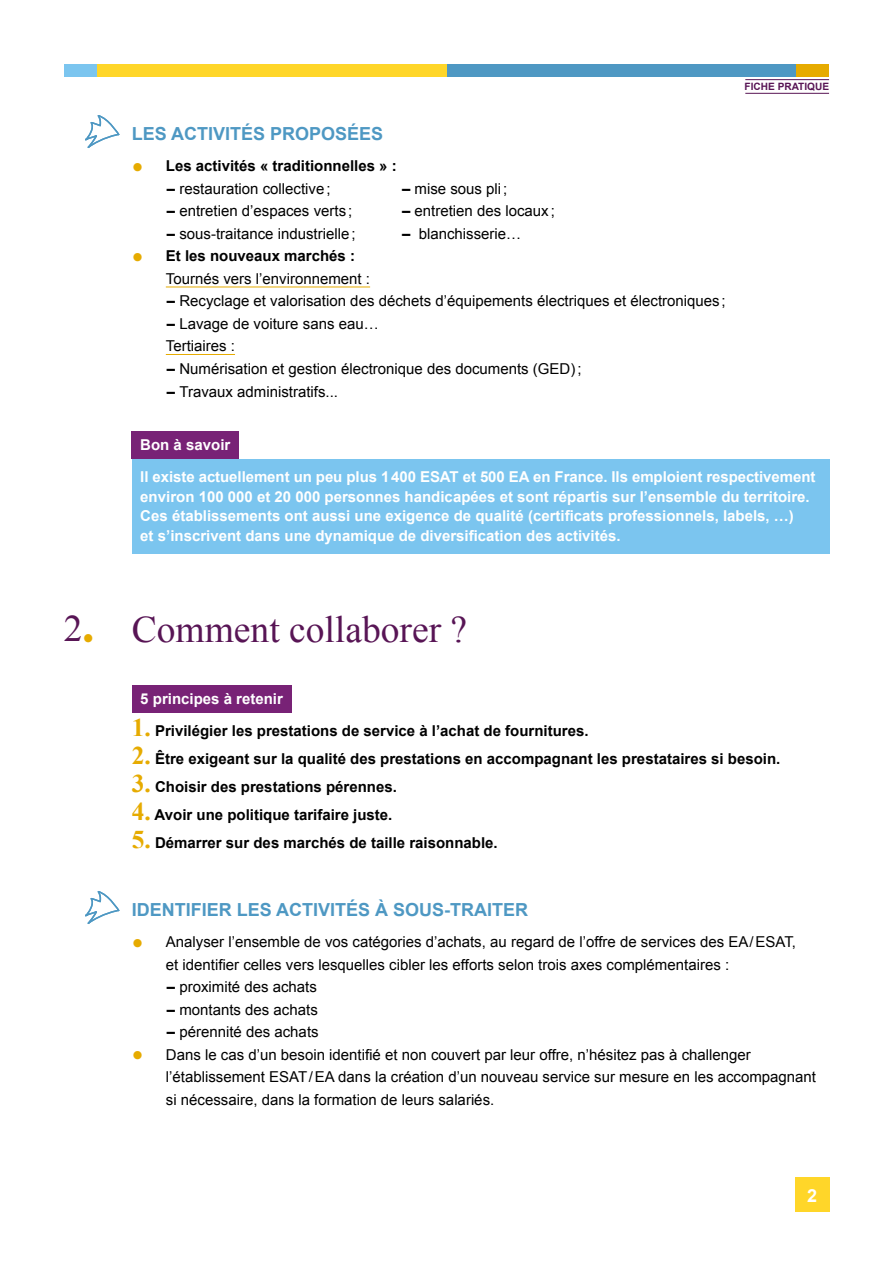
<style>
.page{position:relative;width:893px;height:1263px;background:#fff}
.page>*{position:absolute;margin:0;border:0;box-sizing:border-box;transform-origin:0 0}
.t1{font:37.5px "Times New Roman";color:#581555}
.t2{font:700 18px "Arial";color:#4e98c3}
.t3{font:700 18px "Arial";color:#fff}
.t4{font:15px/22.5px "Arial";color:#000}
.t5{font:700 15px/19.5px "Arial";color:#fff}
.t6{font:700 15px "Arial";color:#000}
.t7{font:700 10.05px "Arial";color:#581555}
.s1{font-weight:400;font-size:33px;color:#e6ab00}
.s2{font-weight:700}
.s3{font-size:33px;color:#e6ab00}
.s4{font-family:"Times New Roman";font-size:25.5px;color:#e6ab00}
</style>
<div class="page">
<div style="left:795px;top:1178px;width:34px;height:34px;background:#ffd629"></div>
<div style="left:64px;top:64px;width:33px;height:13px;background:#7bc5ef"></div>
<div style="left:796px;top:64px;width:33px;height:13px;background:#e6ab00"></div>
<div style="left:446px;top:64px;width:350px;height:13px;background:#4e98c3"></div>
<div style="left:97px;top:64px;width:349px;height:13px;background:#ffd629"></div>
<hr style="left:745px;top:93px;width:84px;height:1px;background:#581555">
<hr style="left:745px;top:79px;width:84px;height:1px;background:#581555">
<hr style="left:166px;top:287px;width:204px;height:1px;background:#e6ab00">
<hr style="left:166px;top:354px;width:69px;height:1px;background:#e6ab00">
<div style="left:132px;top:431px;width:107px;height:27px;background:#782276"></div>
<div style="left:132px;top:459px;width:697px;height:94px;background:#7bc5ef"></div>
<div style="left:132px;top:685px;width:159px;height:28px;background:#782276"></div>
<svg style="left:85px;top:115px;width:35px;height:33px"></svg>
<svg style="left:85px;top:891px;width:35px;height:33px"></svg>
<h1 class="t1" style="left:64px;top:604px;width:32px">2<sub>•</sub></h1>
<p class="t2" style="left:132px;top:122px;width:253px">LES ACTIVITÉS PROPOSÉES</p>
<p class="t6" style="left:132px;top:156px;width:266px"><span class="s1">•</span> Les activités « traditionnelles » :</p>
<p class="t4" style="left:167px;top:178px;width:165px"><span class="s2">–</span> restauration collective;</p>
<p class="t4" style="left:167px;top:200px;width:187px"><span class="s2">–</span> entretien d’espaces verts ;</p>
<p class="t4" style="left:167px;top:223px;width:190px"><span class="s2">–</span> sous-traitance industrielle;</p>
<p class="t4" style="left:402px;top:178px;width:107px"><span class="s2">–</span> mise sous pli;</p>
<p class="t4" style="left:402px;top:200px;width:154px"><span class="s2">–</span> entretien des locaux ;</p>
<p class="t4" style="left:402px;top:223px;width:121px"><span class="s2">–</span> blanchisserie…</p>
<p class="t4" style="left:166px;top:245px;width:206px;text-indent:-34px"><span class="s3">•</span> <span class="s2">Et les nouveaux marchés :<br></span>Tournés vers l’environnement :</p>
<p class="t4" style="left:167px;top:290px;width:560px"><span class="s2">–</span> Recyclage et valorisation des déchets d’équipements électriques et électroniques ;</p>
<p class="t4" style="left:166px;top:313px;width:214px"><span class="s2">–</span> Lavage de voiture sans eau…<br>Tertiaires :</p>
<p class="t4" style="left:167px;top:358px;width:416px"><span class="s2">–</span> Numérisation et gestion électronique des documents (GED);</p>
<p class="t4" style="left:167px;top:380px;width:173px"><span class="s2">–</span> Travaux administratifs...</p>
<p class="t7" style="left:745px;top:80px;width:86px">FICHE PRATIQUE</p>
<p class="t5" style="left:140px;top:429px;width:677px;line-height:32.2px">Bon à savoir<br>Il existe actuellement un peu plus 1400 ESAT et 500 EA en France. Ils emploient respectivement</p>
<p class="t5" style="left:140px;top:487px;width:671px">environ 100 000 et 20 000 personnes handicapées et sont répartis sur l’ensemble du territoire.<br>Ces établissements ont aussi une exigence de qualité (certificats professionnels, labels, …) et s’inscrivent dans une dynamique de diversification des activités.</p>
<h1 class="t1" style="left:132px;top:604px;width:337px">Comment collaborer ?</h1>
<p class="t5" style="left:140px;top:690px;width:144px">5 principes à retenir</p>
<p class="t6" style="left:132px;top:721px;width:458px"><span class="s4">1.</span> Privilégier les prestations de service à l’achat de fournitures.</p>
<p class="t6" style="left:132px;top:749px;width:650px"><span class="s4">2.</span> Être exigeant sur la qualité des prestations en accompagnant les prestataires si besoin.</p>
<p class="t6" style="left:132px;top:777px;width:267px"><span class="s4">3.</span> Choisir des prestations pérennes.</p>
<p class="t6" style="left:132px;top:805px;width:262px"><span class="s4">4.</span> Avoir une politique tarifaire juste.</p>
<p class="t6" style="left:132px;top:833px;width:367px"><span class="s4">5.</span> Démarrer sur des marchés de taille raisonnable.</p>
<p class="t2" style="left:132px;top:898px;width:398px">IDENTIFIER LES ACTIVITÉS À SOUS-TRAITER</p>
<p class="t4" style="left:166px;top:931px;width:632px;text-indent:-34px"><span class="s3">•</span> Analyser l’ensemble de vos catégories d’achats, au regard de l’offre de services des EA/ESAT, et identifier celles vers lesquelles cibler les efforts selon trois axes complémentaires :</p>
<p class="t4" style="left:167px;top:976px;width:152px"><span class="s2">–</span> proximité des achats</p>
<p class="t4" style="left:167px;top:998px;width:152px"><span class="s2">–</span> montants des achats</p>
<p class="t4" style="left:167px;top:1021px;width:153px"><span class="s2">–</span> pérennité des achats</p>
<p class="t4" style="left:166px;top:1043px;width:652px;text-indent:-34px"><span class="s3">•</span> Dans le cas d’un besoin identifié et non couvert par leur offre, n’hésitez pas à challenger l’établissement ESAT/EA dans la création d’un nouveau service sur mesure en les accompagnant si nécessaire, dans la formation de leurs salariés.</p>
<p class="t3" style="left:807px;top:1183px;width:12px">2</p>
</div>
